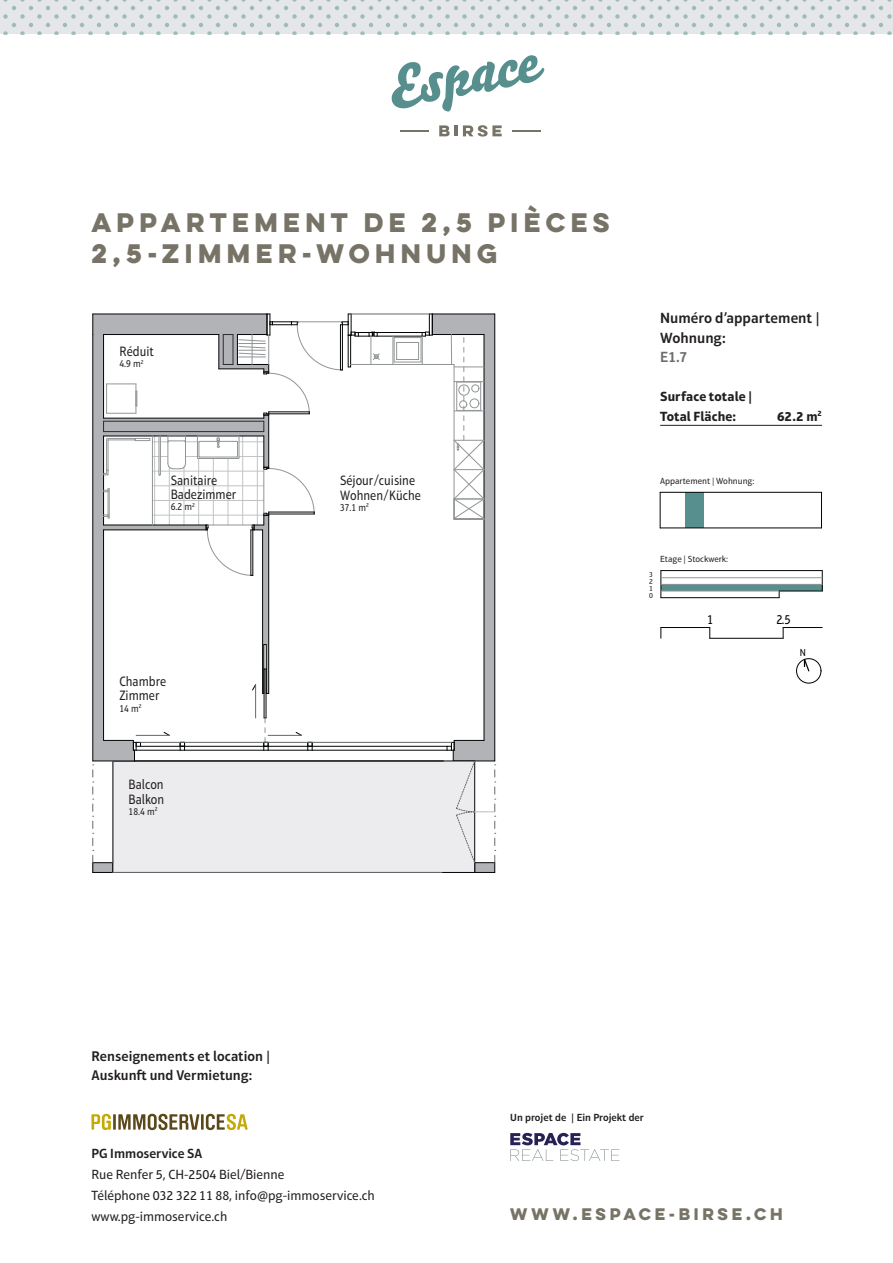
<style>
.page{position:relative;width:893px;height:1263px;background:#fff}
.page>*{position:absolute;margin:0;border:0;box-sizing:border-box;transform-origin:0 0}
.t1{font:700 24px/31.5px "Lulo Clean W01 One";color:#777366}
.t2{font:600 15px/19.5px "Aptifer Sans LT Pro";color:#231f20}
.t3{font:700 15px "Lulo Clean W01 One";letter-spacing:.015em;color:#777366}
.t4{font:600 15px "Aptifer Sans LT Pro";color:#6c6d70}
.t5{font:600 14.25px/18.8px "Aptifer Sans LT Pro";color:#231f20}
.t6{font:13.8px/14.1px "Aptifer Sans LT Pro";color:#231f20;scale:.9 1}
.t7{font:13.5px/21px "Aptifer Sans LT Pro";color:#231f20}
.t8{font:700 13.5px/19.5px "Aptifer Sans LT Pro";letter-spacing:.005em;color:#231f20}
.t9{font:600 13.5px "Aptifer Sans LT Pro";color:#231f20}
.t10{font:13.35px "Aptifer Sans LT Pro";color:#030505;scale:.9 1}
.t11{font:600 10.5px "Aptifer Sans LT Pro";color:#231f20}
.t12{font:10.35px "Aptifer Sans LT Pro";color:#231f20;scale:.9 1}
.t13{font:10.35px "Aptifer Sans LT Pro";color:#010106;scale:.9 1}
.t14{font:9px "Aptifer Sans LT Pro";color:#231f20}
.t15{font:7.5px/6.8px "Aptifer Sans LT Pro";color:#231f20;text-align:justify}
</style>
<div class="page">
<div style="left:796px;top:658px;width:25px;height:25px;border:1px solid #010106;border-radius:50%"></div>
<svg style="left:803px;top:658px;width:7px;height:14px"></svg>
<svg style="left:0;top:0;width:893px;height:34px"></svg>
<svg style="left:392px;top:55px;width:152px;height:57px"></svg>
<svg style="left:439px;top:125px;width:11px;height:11px"></svg>
<hr style="left:454px;top:125px;width:4px;height:11px;background:#777366">
<hr style="left:512px;top:130px;width:28px;height:2px;background:#777366">
<hr style="left:400px;top:130px;width:29px;height:2px;background:#777366">
<svg style="left:463px;top:125px;width:39px;height:12px"></svg>
<svg style="left:91px;top:1114px;width:157px;height:16px"></svg>
<svg style="left:510px;top:1133px;width:109px;height:28px"></svg>
<hr style="left:660px;top:425px;width:162px;height:1px;background:#231f20">
<div style="left:685px;top:492px;width:19px;height:36px;background:#578f8e"></div>
<svg style="left:759px;top:527px;width:19px;height:1px"></svg>
<hr style="left:660px;top:492px;width:161px;height:1px;background:#030505">
<hr style="left:821px;top:492px;width:1px;height:36px;background:#030505">
<hr style="left:660px;top:528px;width:161px;height:1px;background:#030505">
<hr style="left:660px;top:492px;width:1px;height:36px;background:#030505">
<hr style="left:783px;top:627px;width:39px;height:1px;background:#030505">
<hr style="left:710px;top:638px;width:73px;height:1px;background:#030505">
<hr style="left:661px;top:627px;width:49px;height:1px;background:#030505">
<div style="left:661px;top:584px;width:161px;height:7px;background:#578f8e"></div>
<hr style="left:661px;top:597px;width:118px;height:1px;background:#030505">
<hr style="left:779px;top:591px;width:43px;height:1px;background:#030505">
<svg style="left:822px;top:571px;width:1px;height:20px"></svg>
<hr style="left:661px;top:570px;width:161px;height:1px;background:#030505">
<svg style="left:660px;top:571px;width:1px;height:27px"></svg>
<hr style="left:661px;top:584px;width:161px;height:1px;background:#929596">
<hr style="left:661px;top:577px;width:161px;height:1px;background:#929596">
<hr style="left:661px;top:591px;width:118px;height:1px;background:#929596">
<svg style="left:93px;top:314px;width:403px;height:559px"></svg>
<h1 class="t1" style="left:91px;top:206px;width:525px">APPARTEMENT DE 2,5 PIÈCES<br>2,5-ZIMMER-WOHNUNG</h1>
<p class="t6" style="left:119px;top:344px;width:40px">Réduit</p>
<p class="t12" style="left:119px;top:358px;width:28px">4.9 m<sup>2</sup></p>
<p class="t6" style="left:171px;top:473px;width:74px">Sanitaire<br>Badezimmer</p>
<p class="t12" style="left:171px;top:501px;width:28px">6.2 m<sup>2</sup></p>
<p class="t6" style="left:119px;top:674px;width:54px">Chambre<br>Zimmer</p>
<p class="t12" style="left:119px;top:702px;width:26px">14 m<sup>2</sup></p>
<p class="t6" style="left:129px;top:778px;width:41px">Balcon<br>Balkon</p>
<p class="t12" style="left:129px;top:805px;width:34px">18.4 m<sup>2</sup></p>
<p class="t6" style="left:340px;top:473px;width:92px;line-height:14.9px">Séjour/cuisine<br>Wohnen/Küche</p>
<p class="t12" style="left:340px;top:501px;width:34px">37.1 m<sup>2</sup></p>
<p class="t2" style="left:660px;top:308px;width:161px">Numéro d’appartement |<br>Wohnung:</p>
<p class="t4" style="left:660px;top:348px;width:29px">E1.7</p>
<p class="t8" style="left:660px;top:387px;width:94px">Surface totale |<br>Total Fläche:</p>
<p class="t8" style="left:777px;top:406px;width:46px">62.2 m<sup>2</sup></p>
<p class="t14" style="left:660px;top:475px;width:96px">Appartement | Wohnung:</p>
<p class="t15" style="left:649px;top:571px;width:5px">3<br>2<br>1<br>0</p>
<p class="t14" style="left:660px;top:554px;width:70px">Etage | Stockwerk:</p>
<p class="t10" style="left:707px;top:612px;width:8px">1</p>
<p class="t10" style="left:776px;top:612px;width:17px">2.5</p>
<p class="t13" style="left:800px;top:646px;width:8px">N</p>
<p class="t5" style="left:91px;top:1047px;width:180px">Renseignements et location |<br>Auskunft und Vermietung:</p>
<p class="t9" style="left:92px;top:1145px;width:112px">PG Immoservice SA</p>
<p class="t7" style="left:92px;top:1163px;width:285px">Rue Renfer 5, CH-2504 Biel/Bienne<br>Téléphone 032 322 11 88, info@pg-immoservice.ch www.pg-immoservice.ch</p>
<p class="t11" style="left:510px;top:1111px;width:135px">Un projet de | Ein Projekt der</p>
<p class="t3" style="left:510px;top:1204px;width:277px">WWW.ESPACE-BIRSE.CH</p>
</div>
